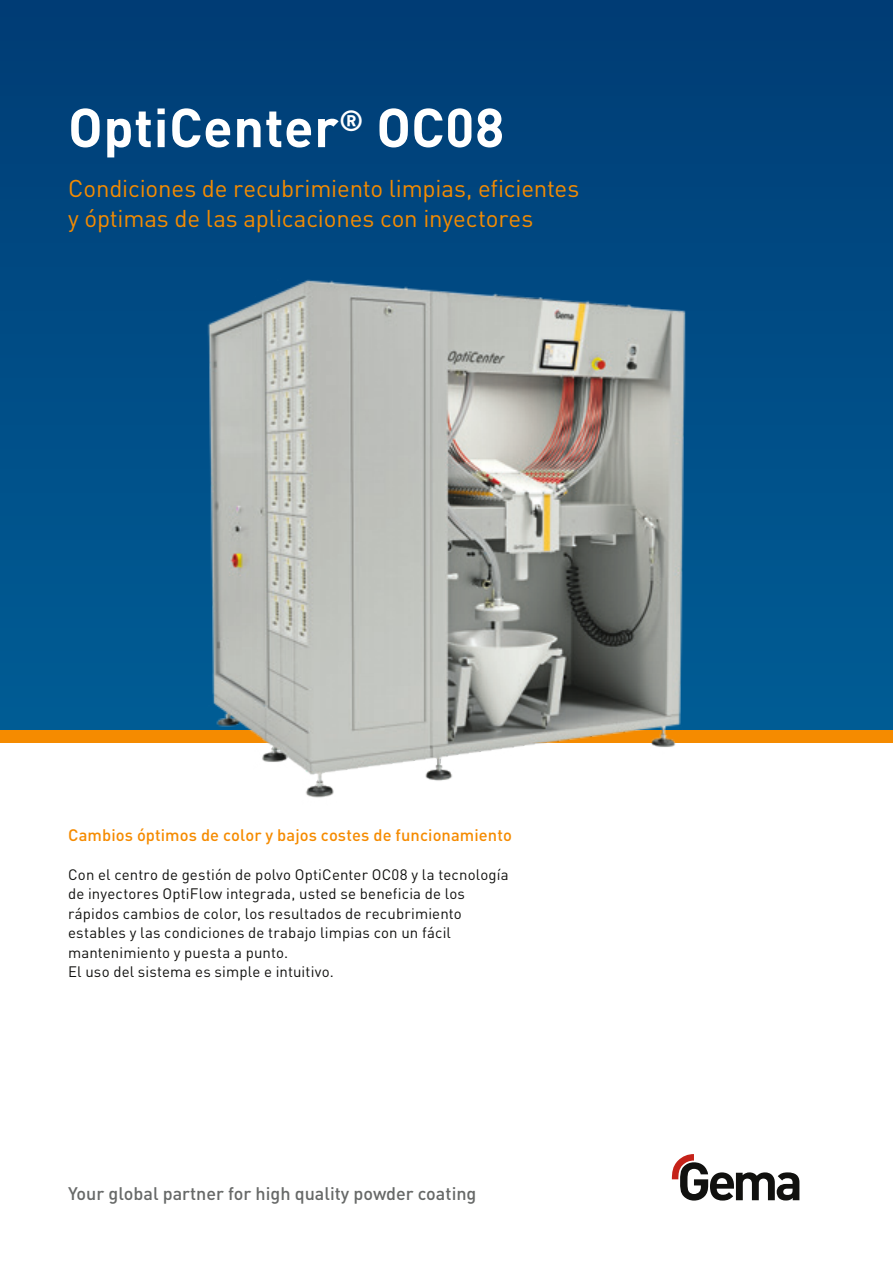
<style>
.page{position:relative;width:893px;height:1263px;background:#fff}
.page>*{position:absolute;margin:0;border:0;box-sizing:border-box;transform-origin:0 0}
.t1{font:700 54px "DIN Pro";letter-spacing:.01em;color:#fff}
.t2{font:24px/30px "DIN Pro";letter-spacing:-.005em;color:#f58b00}
.t3{font:500 18px "DIN Pro";color:#676968}
.t4{font:500 16.5px "DIN Pro";letter-spacing:.005em;color:#f58b00}
.t5{font:15px/19.5px "DIN Pro";letter-spacing:.01em;color:#11110f}
</style>
<div class="page">
<div style="left:0;top:0;width:893px;height:737px;background:linear-gradient(to bottom,#003c75,#005d96)"></div>
<div style="left:0;top:730px;width:893px;height:13px;background:#f58b00"></div>
<svg style="left:672px;top:1154px;width:127px;height:46px"></svg>
<img style="left:196px;top:256px;width:510px;height:542px">
<h1 class="t1" style="left:68px;top:83px;width:438px">OptiCenter<sup>®</sup> OC08</h1>
<h2 class="t2" style="left:68px;top:171px;width:513px">Condiciones de recubrimiento limpias, eficientes y óptimas de las aplicaciones con inyectores</h2>
<p class="t4" style="left:68px;top:821px;width:445px">Cambios óptimos de color y bajos costes de funcionamiento</p>
<p class="t5" style="left:68px;top:863px;width:442px">Con el centro de gestión de polvo OptiCenter OC08 y la tecnología de inyectores OptiFlow integrada, usted se beneficia de los rápidos cambios de color, los resultados de recubrimiento estables y las condiciones de trabajo limpias con un fácil mantenimiento y puesta a punto.<br>El uso del sistema es simple e intuitivo.</p>
<p class="t3" style="left:68px;top:1179px;width:410px">Your global partner for high quality powder coating</p>
</div>
